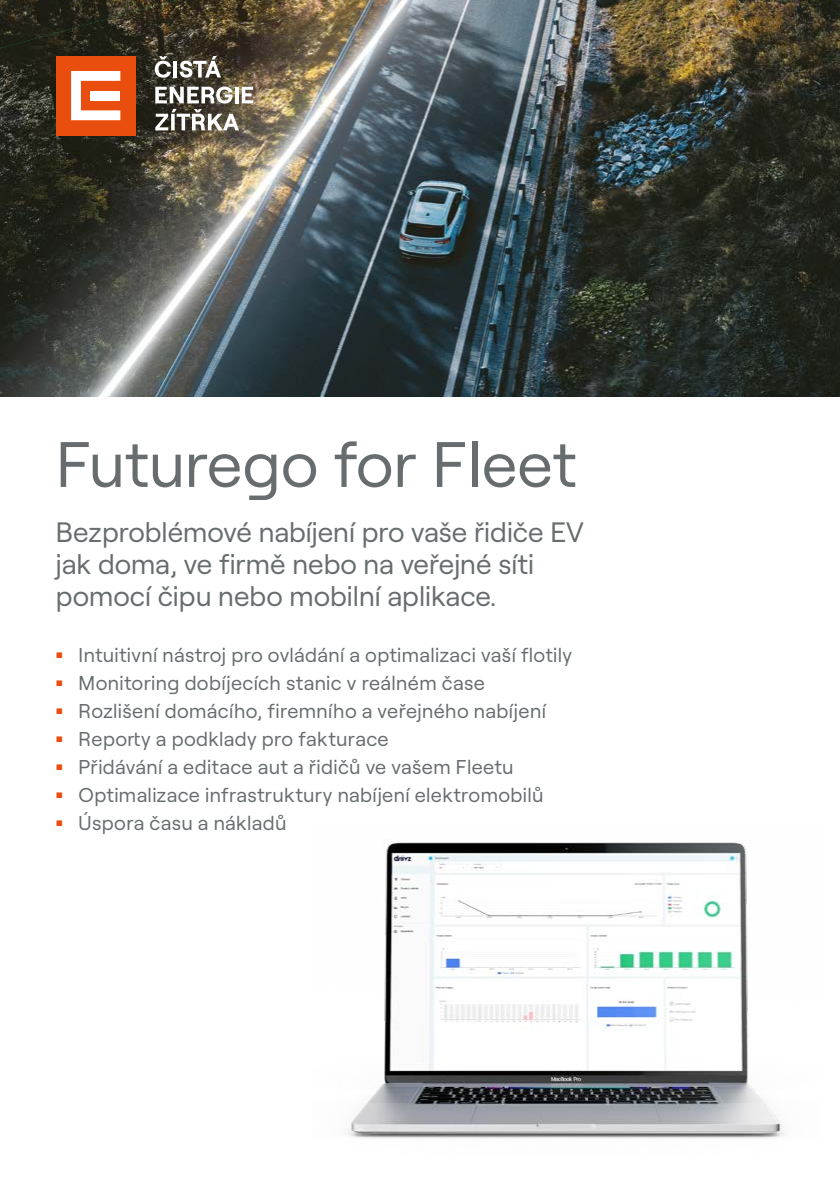
<style>
.page{position:relative;width:840px;height:1191px;background:#fff}
.page>*{position:absolute;margin:0;border:0;box-sizing:border-box;transform-origin:0 0}
.t1{font:64px "Roobert CEZ";color:#676c6e}
.t2{font:28px/32px "Roobert CEZ";color:#676c6e}
.t3{font:20px "Roobert CEZ";letter-spacing:.015em;color:#676c6e}
</style>
<div class="page">
<img style="left:0;top:0;width:839px;height:397px">
<img style="left:0;top:0;width:127px;height:35px">
<img style="left:126px;top:0;width:51px;height:14px">
<img style="left:0;top:35px;width:50px;height:13px">
<div style="left:56px;top:56px;width:79px;height:79px;background:#e94e0f"></div>
<svg style="left:71px;top:71px;width:49px;height:49px"></svg>
<svg style="left:155px;top:56px;width:16px;height:22px"></svg>
<hr style="left:173px;top:61px;width:4px;height:16px;background:#fff">
<svg style="left:180px;top:56px;width:41px;height:22px"></svg>
<svg style="left:155px;top:86px;width:98px;height:44px"></svg>
<img style="left:347px;top:839px;width:438px;height:299px">
<h1 class="t1" style="left:56px;top:416px;width:522px">Futurego for Fleet</h1>
<h2 class="t2" style="left:56px;top:513px;width:529px">Bezproblémové nabíjení pro vaše řidiče EV jak doma, ve firmě nebo na veřejné síti pomocí čipu nebo mobilní aplikace.</h2>
<p class="t3" style="left:56px;top:639px;width:517px"><sup>■</sup> Intuitivní nástroj pro ovládání a optimalizaci vaší flotily</p>
<p class="t3" style="left:56px;top:667px;width:430px"><sup>■</sup> Monitoring dobíjecích stanic v reálném čase</p>
<p class="t3" style="left:56px;top:695px;width:491px"><sup>■</sup> Rozlišení domácího, firemního a veřejného nabíjení</p>
<p class="t3" style="left:56px;top:723px;width:334px"><sup>■</sup> Reporty a podklady pro fakturace</p>
<p class="t3" style="left:56px;top:751px;width:459px"><sup>■</sup> Přidávání a editace aut a řidičů ve vašem Fleetu</p>
<p class="t3" style="left:56px;top:779px;width:489px"><sup>■</sup> Optimalizace infrastruktury nabíjení elektromobilů</p>
<p class="t3" style="left:56px;top:807px;width:232px"><sup>■</sup> Úspora času a nákladů</p>
</div>
